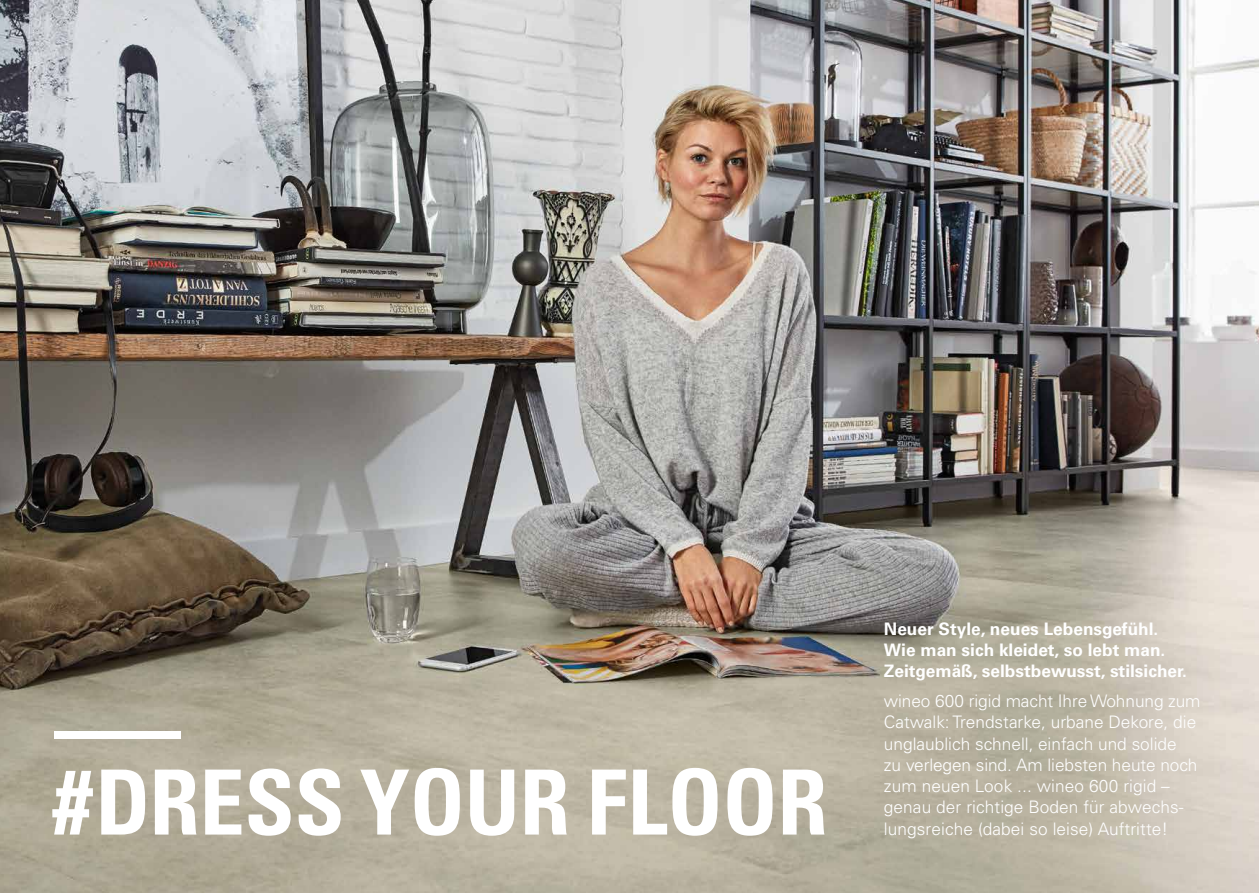
<style>
.page{position:relative;width:1259px;height:893px;background:#fff}
.page>*{position:absolute;margin:0;border:0;box-sizing:border-box;transform-origin:0 0}
.t1{font:90px "Univers LTCYR 67 Bold Cond";color:#fff}
.t2{font:300 17.25px/21.1px "Univers LTCYR 45";color:#fff}
.t3{font:700 17.25px/21.1px "Univers LTCYR 65";color:#fff}
</style>
<div class="page">
<img style="left:0;top:0;width:1259px;height:893px">
<div style="left:54px;top:731px;width:126px;height:8px;background:#fff"></div>
<h1 class="t1" style="left:53px;top:747px;width:776px">#DRESS YOUR FLOOR</h1>
<p class="t3" style="left:884px;top:617px;width:304px">Neuer Style, neues Lebensgefühl.<br>Wie man sich kleidet, so lebt man.<br>Zeitgemäß, selbstbewusst, stilsicher.</p>
<p class="t2" style="left:884px;top:690px;width:318px">wineo 600 rigid macht Ihre Wohnung zum Catwalk: Trendstarke, urbane Dekore, die unglaublich schnell, einfach und solide<br>zu verlegen sind. Am liebsten heute noch zum neuen Look ... wineo 600 rigid – genau der richtige Boden für abwechs-</p>
<p class="t2" style="left:884px;top:817px;width:286px">lungsreiche (dabei so leise) Auftritte!</p>
</div>
